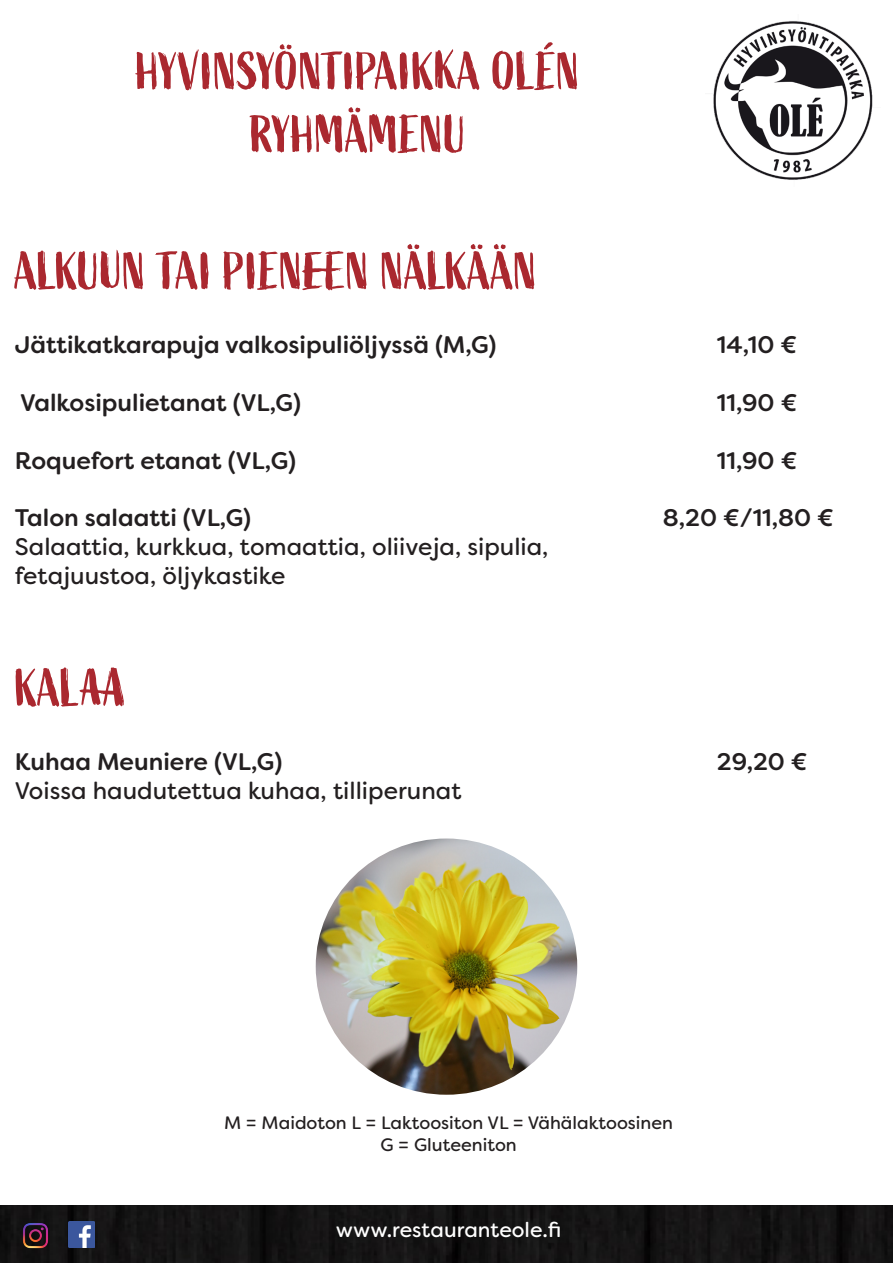
<style>
.page{position:relative;width:893px;height:1263px;background:#fff}
.page>*{position:absolute;margin:0;border:0;box-sizing:border-box;transform-origin:0 0}
.t1{font:52.5px "Active";color:#aa282f}
.t2{font:500 24px "Filson Soft";color:#231f20}
.t3{font:24px "Filson Soft";color:#231f20}
.t4{font:21px "Filson Soft";color:#fff}
.t5{font:18px "Filson Soft";color:#231f20}
</style>
<div class="page">
<div style="left:0;top:1205px;width:893px;height:58px;background:#151414"></div>
<img style="left:18px;top:1217px;width:35px;height:36px">
<img style="left:69px;top:1221px;width:25px;height:26px">
<img style="left:713px;top:21px;width:160px;height:159px">
<img style="left:316px;top:838px;width:261px;height:257px">
<p class="t1" style="left:136px;top:41px;width:446px">HYVINSYÖNTIPAIKKA OLÉN</p>
<p class="t1" style="left:250px;top:104px;width:217px">RYHMÄMENU</p>
<p class="t1" style="left:15px;top:241px;width:524px">ALKUUN TAI PIENEEN NÄLKÄÄN</p>
<p class="t2" style="left:15px;top:329px;width:483px">Jättikatkarapuja valkosipuliöljyssä (M,G)</p>
<p class="t2" style="left:717px;top:329px;width:82px">14,10 €</p>
<p class="t2" style="left:20px;top:387px;width:282px">Valkosipulietanat (VL,G)</p>
<p class="t2" style="left:717px;top:387px;width:82px">11,90 €</p>
<p class="t2" style="left:15px;top:445px;width:283px">Roquefort etanat (VL,G)</p>
<p class="t2" style="left:717px;top:445px;width:82px">11,90 €</p>
<p class="t2" style="left:15px;top:502px;width:238px">Talon salaatti (VL,G)</p>
<p class="t2" style="left:663px;top:502px;width:172px">8,20 €/11,80 €</p>
<p class="t3" style="left:15px;top:531px;width:535px">Salaattia, kurkkua, tomaattia, oliiveja, sipulia,</p>
<p class="t3" style="left:15px;top:560px;width:272px">fetajuustoa, öljykastike</p>
<p class="t1" style="left:15px;top:658px;width:113px">KALAA</p>
<p class="t2" style="left:15px;top:746px;width:269px">Kuhaa Meuniere (VL,G)</p>
<p class="t2" style="left:717px;top:746px;width:92px">29,20 €</p>
<p class="t3" style="left:15px;top:775px;width:448px">Voissa haudutettua kuhaa, tilliperunat</p>
<p class="t5" style="left:224px;top:1111px;width:451px">M = Maidoton L = Laktoositon VL = Vähälaktoosinen</p>
<p class="t5" style="left:380px;top:1133px;width:138px">G = Gluteeniton</p>
<p class="t4" style="left:336px;top:1216px;width:227px">www.restauranteole.fi</p>
</div>
